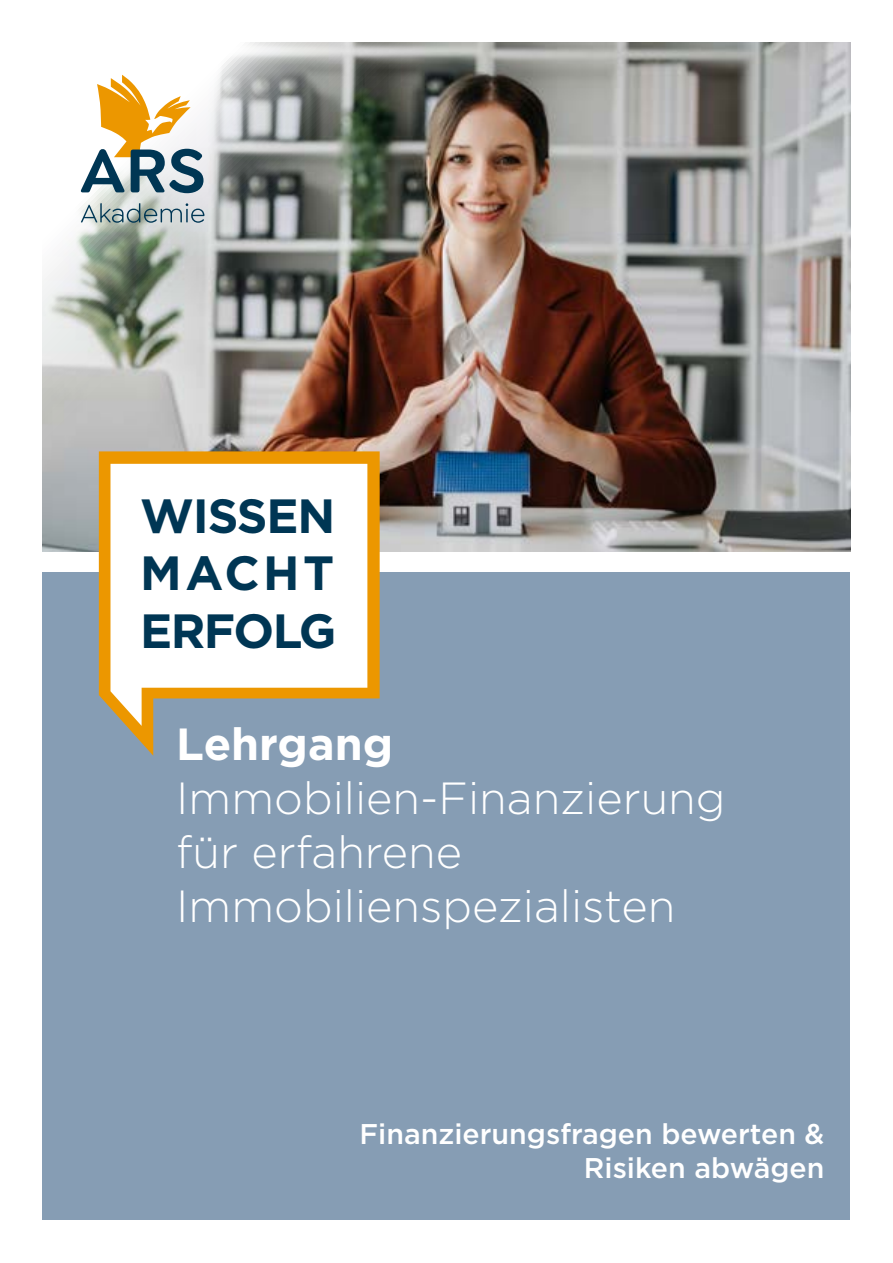
<style>
.page{position:relative;width:893px;height:1263px;background:#fff}
.page>*{position:absolute;margin:0;border:0;box-sizing:border-box;transform-origin:0 0}
.t1{font:700 48px/57.6px "Gotham";letter-spacing:-.025em;color:#003654;text-align:justify}
.t2{font:300 45px/54px "Gotham";color:#fff}
.t3{font:700 45px "Gotham";color:#fff}
.t4{font:500 28.5px/34.2px "Gotham";color:#fff;text-align:right}
</style>
<div class="page">
<img style="left:43px;top:43px;width:807px;height:508px">
<div style="left:43px;top:572px;width:807px;height:648px;background:#869db4"></div>
<svg style="left:99px;top:451px;width:281px;height:305px;fill:#fff"></svg>
<svg style="left:81px;top:203px;width:123px;height:20px;background:#a8b6b9"></svg>
<svg style="left:80px;top:75px;width:123px;height:118px"></svg>
<p class="t1" style="left:140px;top:487px;width:198px">WISSEN MACHT ERFOLG</p>
<p class="t3" style="left:176px;top:714px;width:218px">Lehrgang</p>
<p class="t2" style="left:176px;top:770px;width:551px">Immobilien-Finanzierung für erfahrene<br>Immobilienspezialisten</p>
<p class="t4" style="left:360px;top:1116px;width:466px">Finanzierungsfragen bewerten &amp;<br>Risiken abwägen</p>
</div>
